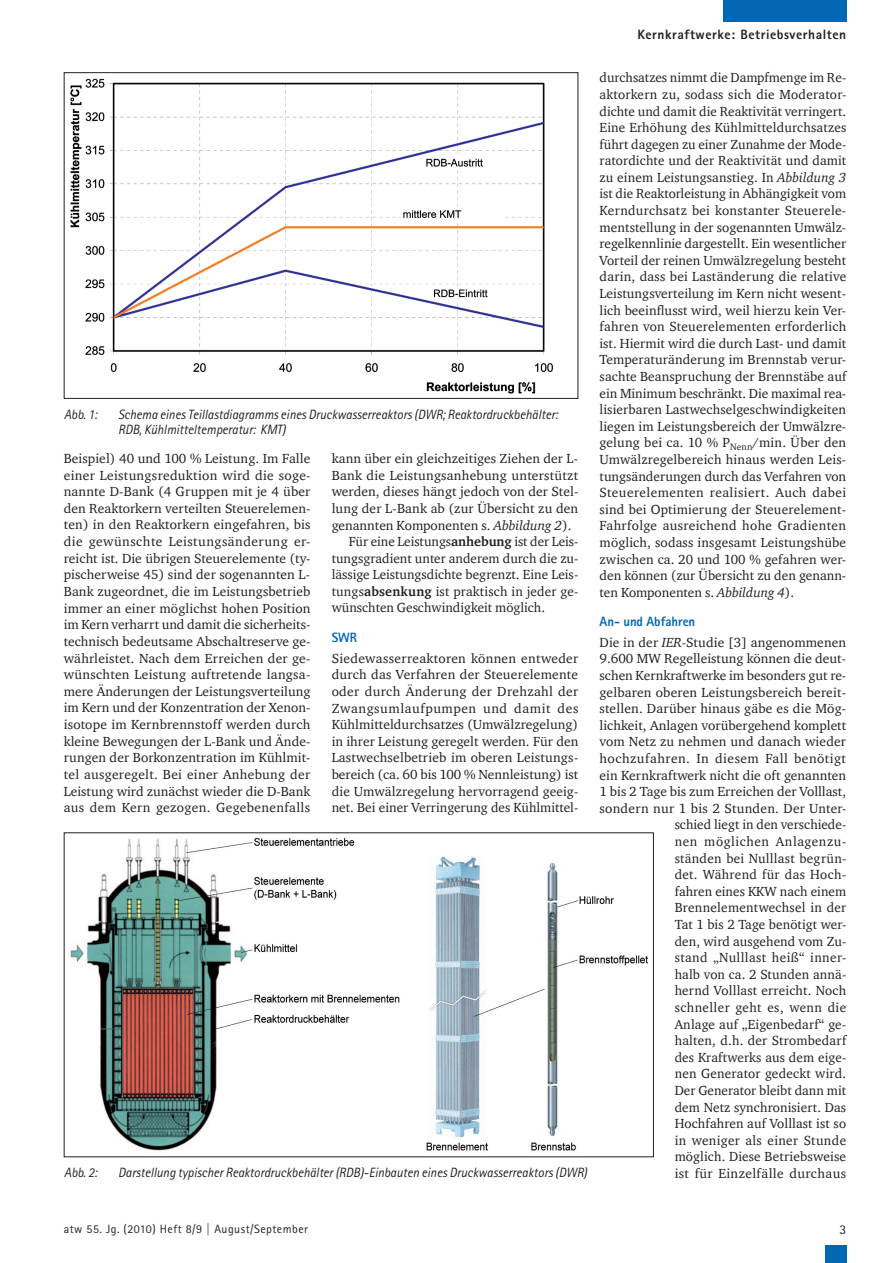
<style>
.page{position:relative;width:893px;height:1263px;background:#fff}
.page>*{position:absolute;margin:0;border:0;box-sizing:border-box;transform-origin:0 0}
.Bodytext_ohneEinzug{font:13.5px/16.6px "ITC Charter Com";letter-spacing:.01em;color:#231f20;text-align:justify}
.BU{font:italic 13.5px/14.9px "Rotis Sans Serif Std";color:#231f20;scale:.95 1}
.Bodytext{font:13.5px/16.6px "ITC Charter Com";color:#231f20;text-align:justify}
.Kolumnentitel_rechts{font:800 13.5px "Rotis Sans Serif Std";letter-spacing:.04em;color:#231f20}
.Zü-3{font:800 13.5px "Rotis Sans Serif Std";color:#0166b3;scale:.95 1}
.Seitenzahl_rechts{font:13.5px "Rotis Sans Serif Std";color:#231f20}
.Fußzeile_links{font:12px "Rotis Sans Serif Std";letter-spacing:.04em;color:#231f20}
.s1{font-style:italic}
.s2{font-weight:700}
</style>
<div class="page">
<div style="left:723px;top:0;width:123px;height:21px;background:#0166b3"></div>
<div style="left:825px;top:1246px;width:21px;height:17px;background:#0166b3"></div>
<img style="left:70px;top:78px;width:484px;height:316px">
<img style="left:70px;top:837px;width:579px;height:314px">
<p class="Kolumnentitel_rechts" style="left:637px;top:26px;width:210px">Kernkraftwerke: Betriebsverhalten</p>
<p class="BU" style="left:64px;top:407px;width:36px">Abb. 1:</p>
<p class="BU" style="left:118px;top:407px;width:464px">Schema eines Teillastdiagramms eines Druckwasserreaktors (DWR; Reaktordruckbehälter:<br>RDB, Kühlmitteltemperatur: KMT)</p>
<p class="Bodytext_ohneEinzug" style="left:64px;top:450px;width:248px">Beispiel) 40 und 100 % Leistung. Im Falle einer Leistungsreduktion wird die soge&shy;nannte D-Bank (4 Gruppen mit je 4 über den Reaktorkern verteilten Steuerelemen&shy;ten) in den Reaktorkern eingefahren, bis die gewünschte Leistungsänderung er&shy;reicht ist. Die übrigen Steuerelemente (ty&shy;pischerweise 45) sind der sogenannten L-Bank zugeordnet, die im Leistungsbetrieb immer an einer möglichst hohen Position im Kern verharrt und damit die sicherheits&shy;technisch bedeutsame Abschaltreserve ge&shy;währleistet. Nach dem Erreichen der ge&shy;wünschten Leistung auftretende langsa&shy;mere Änderungen der Leistungsverteilung im Kern und der Konzentration der Xenon&shy;isotope im Kernbrennstoff werden durch kleine Bewegungen der L-Bank und Ände&shy;rungen der Borkonzentration im Kühlmit&shy;tel ausgeregelt. Bei einer Anhebung der Leistung wird zunächst wieder die D-Bank aus dem Kern gezogen. Gegebenenfalls</p>
<p class="Bodytext_ohneEinzug" style="left:332px;top:450px;width:248px">kann über ein gleichzeitiges Ziehen der L-Bank die Leistungsanhebung unterstützt werden, dieses hängt jedoch von der Stel&shy;lung der L-Bank ab (zur Übersicht zu den genannten Komponenten s. <span class="s1">Abbildung 2</span>).</p>
<p class="Bodytext" style="left:332px;top:533px;width:248px;text-indent:17px">Für eine Leistungs<span class="s2">anhebung</span> ist der Leis&shy;tungsgradient unter anderem durch die zu&shy;lässige Leistungsdichte begrenzt. Eine Leis&shy;tungs<span class="s2">absenkung</span> ist praktisch in jeder ge&shy;wünschten Geschwindigkeit möglich.</p>
<p class="Zü-3" style="left:332px;top:629px;width:28px">SWR</p>
<p class="Bodytext_ohneEinzug" style="left:332px;top:650px;width:248px">Siedewasserreaktoren können entweder durch das Verfahren der Steuerelemente oder durch Änderung der Drehzahl der Zwangsumlaufpumpen und damit des Kühlmitteldurchsatzes (Umwälzregelung) in ihrer Leistung geregelt werden. Für den Lastwechselbetrieb im oberen Leistungs&shy;bereich (ca. 60 bis 100 % Nennleistung) ist die Umwälzregelung hervorragend geeig&shy;net. Bei einer Verringerung des Kühlmittel-</p>
<p class="BU" style="left:64px;top:1165px;width:36px">Abb. 2:</p>
<p class="BU" style="left:118px;top:1165px;width:495px">Darstellung typischer Reaktordruckbehälter (RDB)-Einbauten eines Druckwasserreaktors (DWR)</p>
<p class="Bodytext_ohneEinzug" style="left:600px;top:69px;width:248px">durchsatzes nimmt die Dampfmenge im Re&shy;aktorkern zu, sodass sich die Moderator&shy;dichte und damit die Reaktivität verringert.<br>Eine Erhöhung des Kühlmitteldurchsatzes führt dagegen zu einer Zunahme der Mode&shy;ratordichte und der Reaktivität und damit zu einem Leistungsanstieg. In <span class="s1">Abbildung 3 </span>ist die Reaktorleistung in Abhängigkeit vom Kerndurchsatz bei konstanter Steuerele&shy;mentstellung in der sogenannten Umwälz&shy;regelkennlinie dargestellt. Ein wesentlicher Vorteil der reinen Umwälzregelung besteht darin, dass bei Laständerung die relative Leistungsverteilung im Kern nicht wesent&shy;lich beeinflusst wird, weil hierzu kein Ver&shy;fahren von Steuerelementen erforderlich ist. Hiermit wird die durch Last- und damit Temperaturänderung im Brennstab verur&shy;sachte Beanspruchung der Brennstäbe auf ein Minimum beschränkt. Die maximal rea&shy;lisierbaren Lastwechselgeschwindigkeiten liegen im Leistungsbereich der Umwälzre&shy;gelung bei ca. 10 % P<sub>Nenn</sub>/min. Über den Umwälzregelbereich hinaus werden Leis&shy;tungsänderungen durch das Verfahren von Steuerelementen realisiert. Auch dabei sind bei Optimierung der Steuerelement-Fahrfolge ausreichend hohe Gradienten möglich, sodass insgesamt Leistungshübe zwischen ca. 20 und 100 % gefahren wer&shy;den können (zur Übersicht zu den genann&shy;ten Komponenten s. <span class="s1">Abbildung 4</span>).</p>
<p class="Zü-3" style="left:600px;top:613px;width:102px">An- und Abfahren</p>
<p class="Bodytext_ohneEinzug" style="left:600px;top:634px;width:248px;text-align:right">Die in der <span class="s1">IER</span>-Studie [3] angenommenen<br>9.600 MW Regelleistung können die deut&shy;schen Kernkraftwerke im besonders gut re&shy;gelbaren oberen Leistungsbereich bereit&shy;stellen. Darüber hinaus gäbe es die Mög&shy;lichkeit, Anlagen vorübergehend komplett vom Netz zu nehmen und danach wieder hochzufahren. In diesem Fall benötigt ein Kernkraftwerk nicht die oft genannten<br>1 bis 2 Tage bis zum Erreichen der Volllast, sondern nur 1 bis 2 Stunden. Der Unter&shy;schied liegt in den verschiede-<br>nen möglichen Anlagenzu-<br>ständen bei Nulllast begrün-<br>det. Während für das Hoch-<br>fahren eines KKW nach einem<br>Brennelementwechsel in der<br>Tat 1 bis 2 Tage benötigt wer-<br>den, wird ausgehend vom Zu-<br>stand „Nulllast heiß“ inner-<br>halb von ca. 2 Stunden annä-<br>hernd Volllast erreicht. Noch<br>schneller geht es, wenn die<br>Anlage auf „Eigenbedarf“ ge-<br>halten, d.h. der Strombedarf<br>des Kraftwerks aus dem eige-<br>nen Generator gedeckt wird.<br>Der Generator bleibt dann mit<br>dem Netz synchronisiert. Das<br>Hochfahren auf Volllast ist so<br>in weniger als einer Stunde<br>möglich. Diese Betriebsweise<br>ist für Einzelfälle durchaus</p>
<p class="Fußzeile_links" style="left:64px;top:1222px;width:246px">atw 55. Jg. (2010) Heft 8/9 | August/September</p>
<p class="Seitenzahl_rechts" style="left:839px;top:1222px;width:8px">3</p>
</div>
